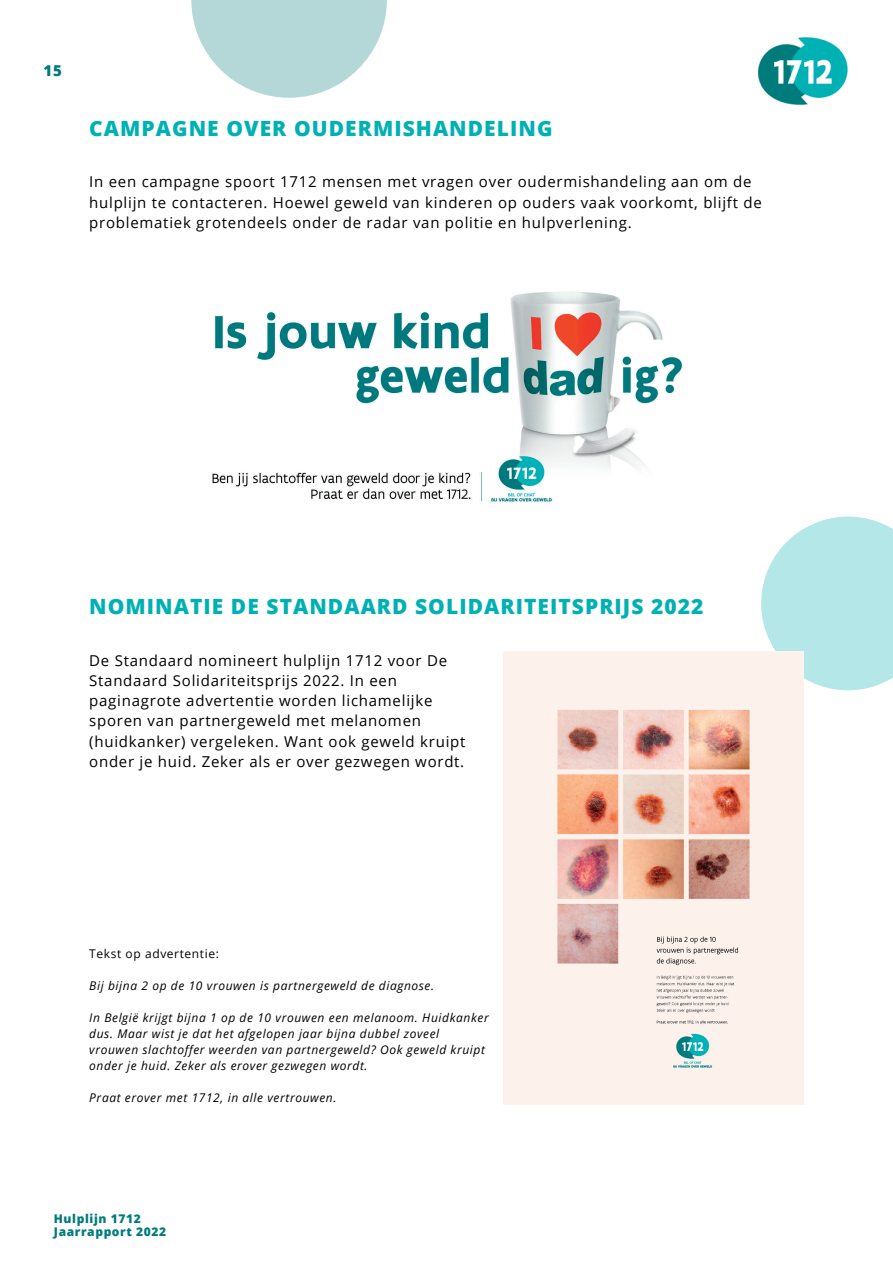
<style>
.page{position:relative;width:893px;height:1264px;background:#fff}
.page>*{position:absolute;margin:0;border:0;box-sizing:border-box;transform-origin:0 0}
.t1{font:800 21px "Open Sans";letter-spacing:.05em;color:#00b1b4}
.t2{font:15px/20.2px "Open Sans";letter-spacing:.05em;color:#000}
.t3{font:800 15px "Open Sans";color:#007b7f}
.t4{font:italic 12px/16px "Open Sans";letter-spacing:.05em;color:#000}
.t5{font:800 12px/13px "Open Sans";letter-spacing:.05em;color:#007b7f}
.t6{font:12px "Open Sans";letter-spacing:.05em;color:#000}
</style>
<div class="page">
<svg style="left:191px;top:0;width:196px;height:98px;fill:#b4d8d8"></svg>
<svg style="left:761px;top:516px;width:131px;height:186px"></svg>
<img style="left:758px;top:37px;width:89px;height:68px">
<img style="left:212px;top:291px;width:470px;height:211px">
<img style="left:503px;top:651px;width:300px;height:453px">
<p class="t3" style="left:44px;top:60px;width:20px">15</p>
<h1 class="t1" style="left:89px;top:114px;width:464px">CAMPAGNE OVER OUDERMISHANDELING</h1>
<p class="t2" style="left:89px;top:171px;width:674px">In een campagne spoort 1712 mensen met vragen over oudermishandeling aan om de hulplijn te contacteren. Hoewel geweld van kinderen op ouders vaak voorkomt, blijft de problematiek grotendeels onder de radar van politie en hulpverlening.</p>
<h1 class="t1" style="left:89px;top:591px;width:615px">NOMINATIE DE STANDAARD SOLIDARITEITSPRIJS 2022</h1>
<p class="t2" style="left:89px;top:649px;width:377px">De Standaard nomineert hulplijn 1712 voor De Standaard Solidariteitsprijs 2022. In een paginagrote advertentie worden lichamelijke sporen van partnergeweld met melanomen (huidkanker) vergeleken. Want ook geweld kruipt onder je huid. Zeker als er over gezwegen wordt.</p>
<p class="t6" style="left:89px;top:944px;width:131px">Tekst op advertentie:</p>
<p class="t4" style="left:89px;top:976px;width:346px">Bij bijna 2 op de 10 vrouwen is partnergeweld de diagnose.</p>
<p class="t4" style="left:89px;top:1008px;width:401px">In België krijgt bijna 1 op de 10 vrouwen een melanoom. Huidkanker dus. Maar wist je dat het afgelopen jaar bijna dubbel zoveel vrouwen slachtoffer weerden van partnergeweld? Ook geweld kruipt onder je huid. Zeker als erover gezwegen wordt.</p>
<p class="t4" style="left:89px;top:1088px;width:249px">Praat erover met 1712, in alle vertrouwen.</p>
<p class="t5" style="left:54px;top:1211px;width:114px">Hulplijn 1712<br>Jaarrapport 2022</p>
</div>
